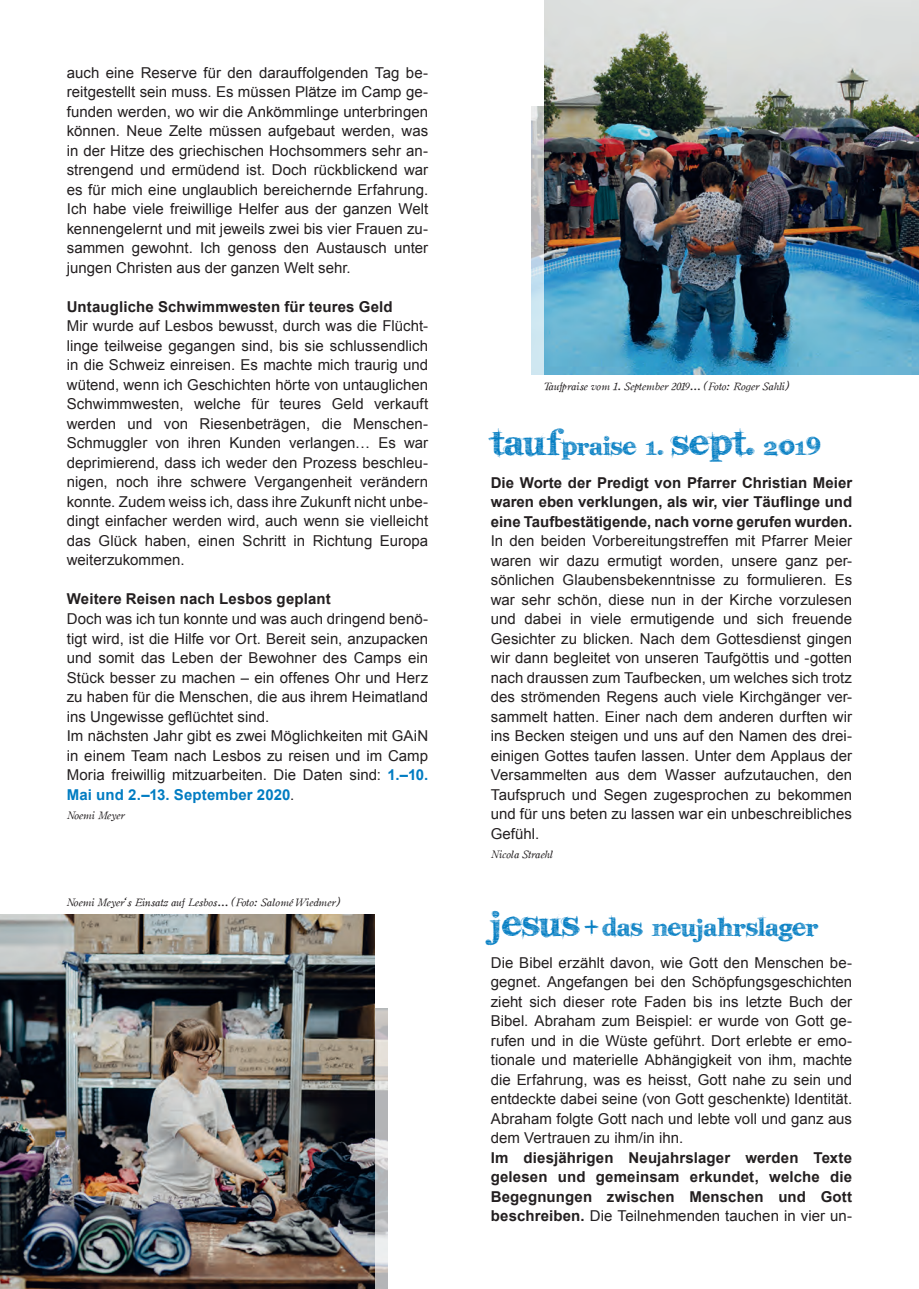
<style>
.page{position:relative;width:919px;height:1289px;background:#fff}
.page>*{position:absolute;margin:0;border:0;box-sizing:border-box;transform-origin:0 0}
.t1{font:33px "karabin E.";color:#007cc2}
.t2{font:15px/19.5px "Arial";color:#231f20;text-align:justify}
.t3{font:700 15px/19.5px "Arial";letter-spacing:.005em;color:#231f20;text-align:justify}
.t4{font:10.5px "Oldstyle Italic HPLHS";letter-spacing:-.02em;color:#231f20}
.s1{font-weight:700;color:#007cc2}
.s2{font-size:48px}
.s3{font-weight:400}
</style>
<div class="page">
<img style="left:0;top:914px;width:374px;height:374px">
<img style="left:374px;top:1008px;width:13px;height:280px">
<img style="left:544px;top:0;width:374px;height:374px">
<img style="left:531px;top:106px;width:13px;height:268px">
<p class="t2" style="left:67px;top:63px;width:363px">auch eine Reserve für den darauffolgenden Tag be&shy;reitgestellt sein muss. Es müssen Plätze im Camp ge&shy;funden werden, wo wir die Ankömmlinge unterbringen können. Neue Zelte müssen aufgebaut werden, was in der Hitze des griechischen Hochsommers sehr an&shy;strengend und ermüdend ist. Doch rückblickend war es für mich eine unglaublich bereichernde Erfahrung.<br>Ich habe viele freiwillige Helfer aus der ganzen Welt kennengelernt und mit jeweils zwei bis vier Frauen zu&shy;sammen gewohnt. Ich genoss den Austausch unter jungen Christen aus der ganzen Welt sehr.</p>
<p class="t3" style="left:67px;top:297px;width:327px">Untaugliche Schwimmwesten für teures Geld</p>
<p class="t2" style="left:67px;top:316px;width:363px">Mir wurde auf Lesbos bewusst, durch was die Flücht&shy;linge teilweise gegangen sind, bis sie schlussendlich in die Schweiz einreisen. Es machte mich traurig und wütend, wenn ich Geschichten hörte von untauglichen Schwimmwesten, welche für teures Geld verkauft werden und von Riesenbeträgen, die Menschen-Schmuggler von ihren Kunden verlangen… Es war deprimierend, dass ich weder den Prozess beschleu&shy;nigen, noch ihre schwere Vergangenheit verändern konnte. Zudem weiss ich, dass ihre Zukunft nicht unbe&shy;dingt einfacher werden wird, auch wenn sie vielleicht das Glück haben, einen Schritt in Richtung Europa weiterzukommen.</p>
<p class="t3" style="left:67px;top:590px;width:265px">Weitere Reisen nach Lesbos geplant</p>
<p class="t2" style="left:67px;top:609px;width:363px;text-align:left">Doch was ich tun konnte und was auch dringend benö&shy;tigt wird, ist die Hilfe vor Ort. Bereit sein, anzupacken und somit das Leben der Bewohner des Camps ein Stück besser zu machen – ein offenes Ohr und Herz zu haben für die Menschen, die aus ihrem Heimatland ins Ungewisse geflüchtet sind.<br>Im nächsten Jahr gibt es zwei Möglichkeiten mit GAiN in einem Team nach Lesbos zu reisen und im Camp Moria freiwillig mitzuarbeiten. Die Daten sind: <span class="s1">1.–10.<br>Mai und 2.–13. September 2020</span>.</p>
<p class="t4" style="left:67px;top:807px;width:60px">Noemi Meyer</p>
<p class="t4" style="left:66px;top:894px;width:275px">Noemi Meyer‘s Einsatz auf Lesbos... (Foto: Salomé Wiedmer)</p>
<p class="t4" style="left:544px;top:378px;width:246px">Taufpraise vom 1. September 2019... (Foto: Roger Sahli)</p>
<h1 class="t1" style="left:490px;top:428px;width:331px"><span class="s2">Tauf</span>praise 1. <span class="s2">sept.</span> 2019</h1>
<p class="t3" style="left:490px;top:473px;width:363px">Die Worte der Predigt von Pfarrer Christian Meier waren eben verklungen, als wir, vier Täuflinge und eine Taufbestätigende, nach vorne gerufen wurden.</p>
<p class="t2" style="left:490px;top:531px;width:363px">In den beiden Vorbereitungstreffen mit Pfarrer Meier waren wir dazu ermutigt worden, unsere ganz per&shy;sönlichen Glaubensbekenntnisse zu formulieren. Es war sehr schön, diese nun in der Kirche vorzulesen und dabei in viele ermutigende und sich freuende Gesichter zu blicken. Nach dem Gottesdienst gingen wir dann begleitet von unseren Taufgöttis und -gotten nach draussen zum Taufbecken, um welches sich trotz des strömenden Regens auch viele Kirchgänger ver&shy;sammelt hatten. Einer nach dem anderen durften wir ins Becken steigen und uns auf den Namen des drei&shy;einigen Gottes taufen lassen. Unter dem Applaus der Versammelten aus dem Wasser aufzutauchen, den Taufspruch und Segen zugesprochen zu bekommen und für uns beten zu lassen war ein unbeschreibliches Gefühl.</p>
<p class="t4" style="left:490px;top:846px;width:64px">Nicola Straehl</p>
<h1 class="t1" style="left:490px;top:908px;width:329px"><span class="s2">Jesus</span> +das neujahrslager</h1>
<p class="t2" style="left:490px;top:953px;width:363px">Die Bibel erzählt davon, wie Gott den Menschen be&shy;gegnet. Angefangen bei den Schöpfungsgeschichten zieht sich dieser rote Faden bis ins letzte Buch der Bibel. Abraham zum Beispiel: er wurde von Gott ge&shy;rufen und in die Wüste geführt. Dort erlebte er emo&shy;tionale und materielle Abhängigkeit von ihm, machte die Erfahrung, was es heisst, Gott nahe zu sein und entdeckte dabei seine (von Gott geschenkte) Identität.<br>Abraham folgte Gott nach und lebte voll und ganz aus dem Vertrauen zu ihm/in ihn.</p>
<p class="t3" style="left:490px;top:1148px;width:363px">Im diesjährigen Neujahrslager werden Texte gelesen und gemeinsam erkundet, welche die Begegnungen zwischen Menschen und Gott beschreiben. <span class="s3">Die Teilnehmenden tauchen in vier un-</span></p>
</div>
